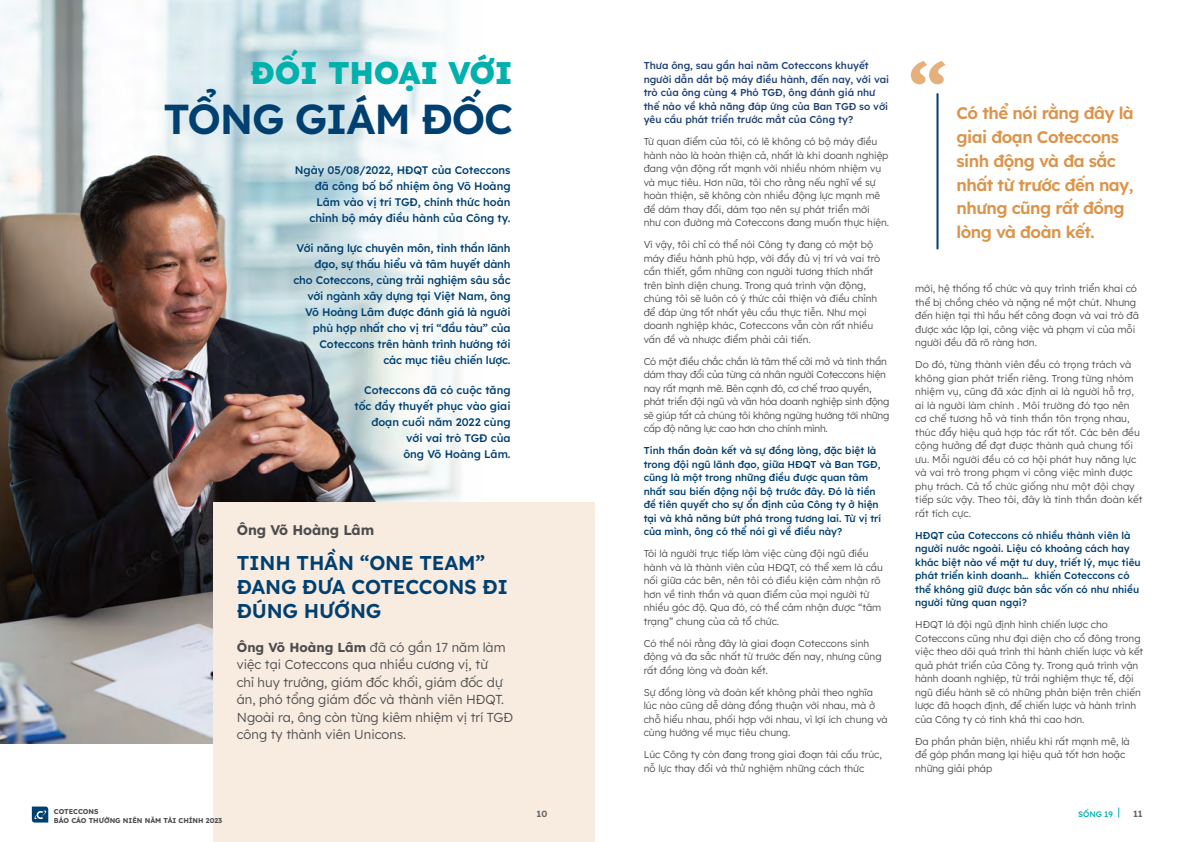
<style>
.page{position:relative;width:1191px;height:842px;background:#fff}
.page>*{position:absolute;margin:0;border:0;box-sizing:border-box;transform-origin:0 0}
.t1{font:600 41.9px "Lexend Deca";letter-spacing:-.03em;color:#004071}
.t2{font:800 31.3px "Lexend Deca";letter-spacing:-.02em;color:#00b0ad}
.t3{font:600 20px/24px "Lexend Deca";letter-spacing:-.01em;color:#004071}
.t4{font:600 16.8px/24px "Lexend Deca";letter-spacing:-.03em;color:#dc944a}
.t5{font:700 14px "Lexend Deca";letter-spacing:-.01em;color:#4d4d4f}
.t6{font:300 13px/17.5px "Lexend Deca";color:#4d4d4f}
.t7{font:500 11px/16px "Lexend Deca";letter-spacing:-.01em;color:#004071;text-align:right}
.t8{font:300 10px/13.5px "Lexend Deca";color:#4d4d4f}
.t9{font:500 10px/13.5px "Lexend Deca";color:#004071}
.t10{font:300 10px/13.5px "Lexend Deca";letter-spacing:-.02em;color:#4d4d4f}
.t11{font:500 10px/13.5px "Lexend Deca";color:#204074}
.t12{font:600 9px "Lexend Deca";color:#636466}
.t13{font:500 8px "Lexend Deca";letter-spacing:-.005em;color:#00b0ad}
.t14{font:700 7px/9px "Lexend Deca";letter-spacing:-.005em;color:#4d4d4f}
.s1{font-weight:700}
</style>
<div class="page">
<img style="left:0;top:0;width:461px;height:743px">
<div style="left:214px;top:502px;width:381px;height:340px;background:#f8ebe0"></div>
<svg style="left:911px;top:61px;width:34px;height:23px"></svg>
<hr style="left:936px;top:93px;width:2px;height:156px;background:#004071">
<svg style="left:32px;top:806px;width:16px;height:16px"></svg>
<h2 class="t2" style="left:250px;top:50px;width:264px">ĐỐI THOẠI VỚI</h2>
<h1 class="t1" style="left:164px;top:89px;width:351px">TỔNG GIÁM ĐỐC</h1>
<p class="t7" style="left:295px;top:161px;width:217px">Ngày 05/08/2022, HĐQT của Coteccons đã công bố bổ nhiệm ông Võ Hoàng Lâm vào vị trí TGĐ, chính thức hoàn chỉnh bộ máy điều hành của Công ty.</p>
<p class="t7" style="left:293px;top:239px;width:219px">Với năng lực chuyên môn, tinh thần lãnh đạo, sự thấu hiểu và tâm huyết dành cho Coteccons, cùng trải nghiệm sâu sắc với ngành xây dựng tại Việt Nam, ông Võ Hoàng Lâm được đánh giá là người phù hợp nhất cho vị trí “đầu tàu” của Coteccons trên hành trình hướng tới<br>các mục tiêu chiến lược.</p>
<p class="t7" style="left:354px;top:381px;width:158px">Coteccons đã có cuộc tăng tốc đầy thuyết phục vào giai đoạn cuối năm 2022 cùng với vai trò TGĐ của<br>ông Võ Hoàng Lâm.</p>
<h3 class="t5" style="left:237px;top:520px;width:139px">Ông Võ Hoàng Lâm</h3>
<h3 class="t3" style="left:237px;top:550px;width:273px">TINH THẦN “ONE TEAM”<br>ĐANG ĐƯA COTECCONS ĐI<br>ĐÚNG HƯỚNG</h3>
<h3 class="t6" style="left:237px;top:637px;width:278px"><span class="s1">Ông Võ Hoàng Lâm</span> đã có gần 17 năm làm việc tại Coteccons qua nhiều cương vị, từ<br>chỉ huy trưởng, giám đốc khối, giám đốc dự án, phó tổng giám đốc và thành viên HĐQT.<br>Ngoài ra, ông còn từng kiêm nhiệm vị trí TGĐ công ty thành viên Unicons.</h3>
<p class="t11" style="left:643px;top:58px;width:247px">Thưa ông, sau gần hai năm Coteccons khuyết người dẫn dắt bộ máy điều hành, đến nay, với vai trò của ông cùng 4 Phó TGĐ, ông đánh giá như thế nào về khả năng đáp ứng của Ban TGĐ so với yêu cầu phát triển trước mắt của Công ty?</p>
<p class="t8" style="left:643px;top:134px;width:247px">Từ quan điểm của tôi, có lẽ không có bộ máy điều hành nào là hoàn thiện cả, nhất là khi doanh nghiệp đang vận động rất mạnh với nhiều nhóm nhiệm vụ và mục tiêu. Hơn nữa, tôi cho rằng nếu nghĩ về sự hoàn thiện, sẽ không còn nhiều động lực mạnh mẽ để dám thay đổi, dám tạo nên sự phát triển mới như con đường mà Coteccons đang muốn thực hiện.</p>
<p class="t8" style="left:643px;top:237px;width:238px">Vì vậy, tôi chỉ có thể nói Công ty đang có một bộ máy điều hành phù hợp, với đầy đủ vị trí và vai trò cần thiết, gồm những con người tương thích nhất trên bình diện chung. Trong quá trình vận động, chúng tôi sẽ luôn có ý thức cải thiện và điều chỉnh để đáp ứng tốt nhất yêu cầu thực tiễn. Như mọi doanh nghiệp khác, Coteccons vẫn còn rất nhiều vấn đề và nhược điểm phải cải tiến.</p>
<p class="t10" style="left:643px;top:354px;width:247px">Có một điều chắc chắn là tâm thế cởi mở và tinh thần dám thay đổi của từng cá nhân người Coteccons hiện nay rất mạnh mẽ. Bên cạnh đó, cơ chế trao quyền, phát triển đội ngũ và văn hóa doanh nghiệp sinh động sẽ giúp tất cả chúng tôi không ngừng hướng tới những cấp độ năng lực cao hơn cho chính mình.</p>
<p class="t9" style="left:643px;top:443px;width:239px">Tinh thần đoàn kết và sự đồng lòng, đặc biệt là trong đội ngũ lãnh đạo, giữa HĐQT và Ban TGĐ, cũng là một trong những điều được quan tâm nhất sau biến động nội bộ trước đây. Đó là tiền đề tiên quyết cho sự ổn định của Công ty ở hiện tại và khả năng bứt phá trong tương lai. Từ vị trí của mình, ông có thể nói gì về điều này?</p>
<p class="t8" style="left:643px;top:546px;width:241px">Tôi là người trực tiếp làm việc cùng đội ngũ điều hành và là thành viên của HĐQT, có thể xem là cầu nối giữa các bên, nên tôi có điều kiện cảm nhận rõ hơn về tinh thần và quan điểm của mọi người từ nhiều góc độ. Qua đó, có thể cảm nhận được “tâm trạng” chung của cả tổ chức.</p>
<p class="t8" style="left:643px;top:636px;width:239px">Có thể nói rằng đây là giai đoạn Coteccons sinh động và đa sắc nhất từ trước đến nay, nhưng cũng rất đồng lòng và đoàn kết.</p>
<p class="t8" style="left:643px;top:685px;width:246px">Sự đồng lòng và đoàn kết không phải theo nghĩa lúc nào cũng dễ dàng đồng thuận với nhau, mà ở chỗ hiểu nhau, phối hợp với nhau, vì lợi ích chung và cùng hướng về mục tiêu chung.</p>
<p class="t8" style="left:643px;top:747px;width:240px">Lúc Công ty còn đang trong giai đoạn tái cấu trúc, nỗ lực thay đổi và thử nghiệm những cách thức</p>
<h3 class="t4" style="left:956px;top:100px;width:179px">Có thể nói rằng đây là giai đoạn Coteccons sinh động và đa sắc nhất từ trước đến nay, nhưng cũng rất đồng lòng và đoàn kết.</h3>
<p class="t8" style="left:915px;top:281px;width:225px">mới, hệ thống tổ chức và quy trình triển khai có thể bị chồng chéo và nặng nề một chút. Nhưng đến hiện tại thì hầu hết công đoạn và vai trò đã được xác lập lại, công việc và phạm vi của mỗi người đều đã rõ ràng hơn.</p>
<p class="t8" style="left:915px;top:357px;width:229px">Do đó, từng thành viên đều có trọng trách và không gian phát triển riêng. Trong từng nhóm nhiệm vụ, cũng đã xác định ai là người hỗ trợ, ai là người làm chính . Môi trường đó tạo nên cơ chế tương hỗ và tinh thần tôn trọng nhau, thúc đẩy hiệu quả hợp tác rất tốt. Các bên đều cộng hưởng để đạt được thành quả chung tối ưu. Mỗi người đều có cơ hội phát huy năng lực và vai trò trong phạm vi công việc mình được phụ trách. Cả tổ chức giống như một đội chạy tiếp sức vậy. Theo tôi, đây là tinh thần đoàn kết rất tích cực.</p>
<p class="t9" style="left:915px;top:528px;width:227px">HĐQT của Coteccons có nhiều thành viên là người nước ngoài. Liệu có khoảng cách hay khác biệt nào về mặt tư duy, triết lý, mục tiêu phát triển kinh doanh… khiến Coteccons có thể không giữ được bản sắc vốn có như nhiều người từng quan ngại?</p>
<p class="t8" style="left:915px;top:617px;width:230px">HĐQT là đội ngũ định hình chiến lược cho Coteccons cũng như đại diện cho cổ đông trong việc theo dõi quá trình thi hành chiến lược và kết quả phát triển của Công ty. Trong quá trình vận hành doanh nghiệp, từ trải nghiệm thực tế, đội ngũ điều hành sẽ có những phản biện trên chiến lược đã hoạch định, để chiến lược và hành trình của Công ty có tính khả thi cao hơn.</p>
<p class="t8" style="left:915px;top:734px;width:216px">Đa phần phản biện, nhiều khi rất mạnh mẽ, là để góp phần mang lại hiệu quả tốt hơn hoặc những giải pháp</p>
<p class="t14" style="left:54px;top:806px;width:170px">COTECCONS<br>BÁO CÁO THƯỜNG NIÊN NĂM TÀI CHÍNH 2023</p>
<p class="t12" style="left:536px;top:807px;width:12px">10</p>
<p class="t13" style="left:1078px;top:808px;width:36px">SỐNG 19</p>
<p class="t12" style="left:1133px;top:807px;width:11px">11</p>
</div>
